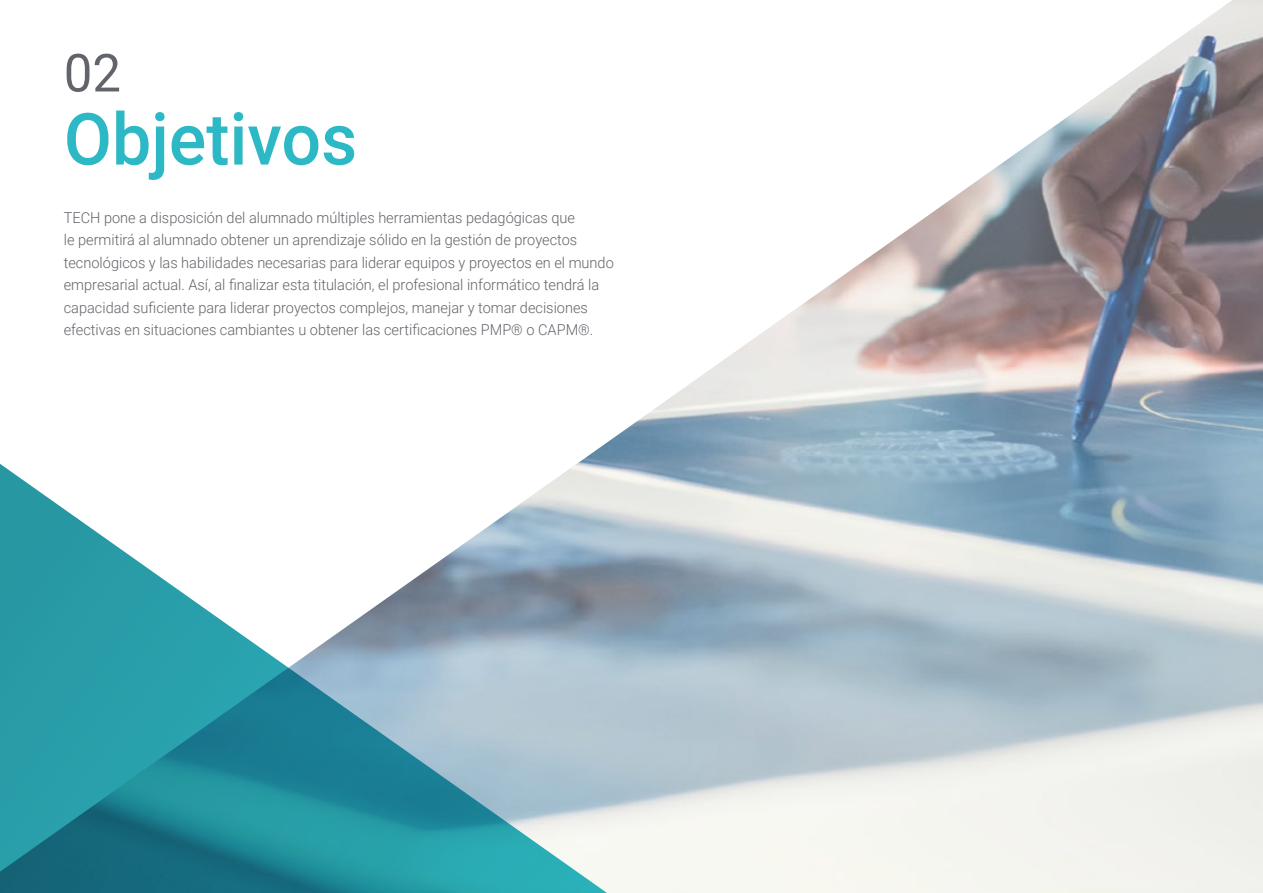
<style>
.page{position:relative;width:1263px;height:893px;background:#fff}
.page>*{position:absolute;margin:0;border:0;box-sizing:border-box;transform-origin:0 0}
.t1{font:500 72px "Roboto";color:#2db8c5}
.t2{font:52.5px "Roboto";color:#61646a}
.t3{font:300 15px/22.5px "Roboto";color:#61646a}
</style>
<div class="page">
<img style="left:608px;top:0;width:655px;height:893px">
<svg style="left:0;top:442px;width:631px;height:451px"></svg>
<h2 class="t2" style="left:64px;top:36px;width:59px">02</h2>
<h1 class="t1" style="left:64px;top:89px;width:295px">Objetivos</h1>
<p class="t3" style="left:64px;top:205px;width:552px">TECH pone a disposición del alumnado múltiples herramientas pedagógicas que<br>le permitirá al alumnado obtener un aprendizaje sólido en la gestión de proyectos tecnológicos y las habilidades necesarias para liderar equipos y proyectos en el mundo empresarial actual. Así, al finalizar esta titulación, el profesional informático tendrá la capacidad suficiente para liderar proyectos complejos, manejar y tomar decisiones efectivas en situaciones cambiantes u obtener las certificaciones PMP® o CAPM®.</p>
</div>
